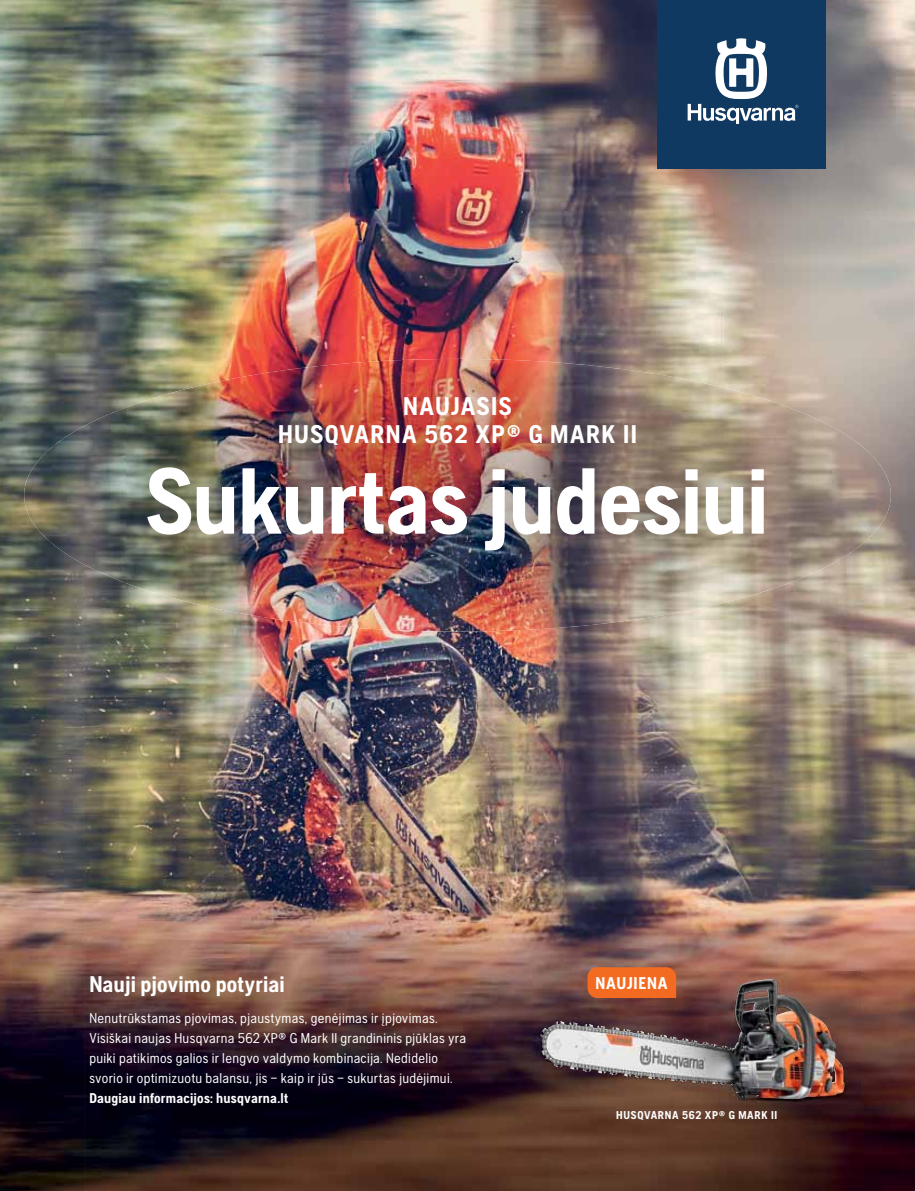
<style>
.page{position:relative;width:915px;height:1191px;background:#fff}
.page>*{position:absolute;margin:0;border:0;box-sizing:border-box;transform-origin:0 0}
.t1{font:700 93.3px "Husqvarna Gothic";letter-spacing:-.015em;color:#fff}
.t2{font:700 25.5px/28.3px "Husqvarna Gothic";letter-spacing:.055em;color:#fff;text-align:center}
.t3{font:700 22.65px "Husqvarna Gothic";letter-spacing:.005em;color:#fff}
.t4{font:700 16.95px "Husqvarna Gothic";letter-spacing:.045em;color:#fff}
.t5{font:14.1px/19.8px "Husqvarna Gothic";letter-spacing:.02em;color:#fff}
.t6{font:700 14.1px "Husqvarna Gothic";letter-spacing:.015em;color:#fff}
.t7{font:700 11.25px "Husqvarna Gothic";letter-spacing:.065em;color:#fff}
</style>
<div class="page">
<img style="left:0;top:0;width:723px;height:300px">
<img style="left:723px;top:0;width:191px;height:407px">
<img style="left:0;top:300px;width:137px;height:161px">
<img style="left:137px;top:300px;width:586px;height:61px">
<img style="left:0;top:461px;width:84px;height:730px">
<img style="left:830px;top:461px;width:84px;height:730px">
<img style="left:84px;top:583px;width:53px;height:608px">
<img style="left:777px;top:583px;width:53px;height:388px">
<img style="left:137px;top:631px;width:213px;height:560px">
<img style="left:564px;top:629px;width:213px;height:342px">
<img style="left:350px;top:629px;width:214px;height:562px">
<img style="left:563px;top:1108px;width:267px;height:83px">
<img style="left:125px;top:359px;width:409px;height:272px">
<img style="left:533px;top:361px;width:256px;height:268px">
<img style="left:24px;top:407px;width:102px;height:176px">
<img style="left:788px;top:407px;width:102px;height:176px">
<img style="left:534px;top:971px;width:326px;height:137px">
<img style="left:696px;top:979px;width:71px;height:70px">
<div style="left:657px;top:0;width:168px;height:168px;background:#103961"></div>
<svg style="left:687px;top:38px;width:111px;height:86px"></svg>
<div style="left:587px;top:967px;width:89px;height:31px;background:#f36b21"></div>
<h2 class="t2" style="left:278px;top:391px;width:360px">NAUJASIS<br>HUSQVARNA 562 XP® G MARK II</h2>
<h1 class="t1" style="left:146px;top:447px;width:623px">Sukurtas judesiui</h1>
<h3 class="t3" style="left:89px;top:970px;width:197px">Nauji pjovimo potyriai</h3>
<p class="t5" style="left:89px;top:1008px;width:378px">Nenutrūkstamas pjovimas, pjaustymas, genėjimas ir įpjovimas.<br>Visiškai naujas Husqvarna 562 XP® G Mark II grandininis pjūklas yra puiki patikimos galios ir lengvo valdymo kombinacija. Nedidelio svorio ir optimizuotu balansu, jis – kaip ir jūs – sukurtas judėjimui.</p>
<p class="t6" style="left:89px;top:1089px;width:200px">Daugiau informacijos: husqvarna.lt</p>
<p class="t4" style="left:595px;top:972px;width:74px">NAUJIENA</p>
<p class="t7" style="left:616px;top:1109px;width:162px">HUSQVARNA 562 XP® G MARK II</p>
</div>
